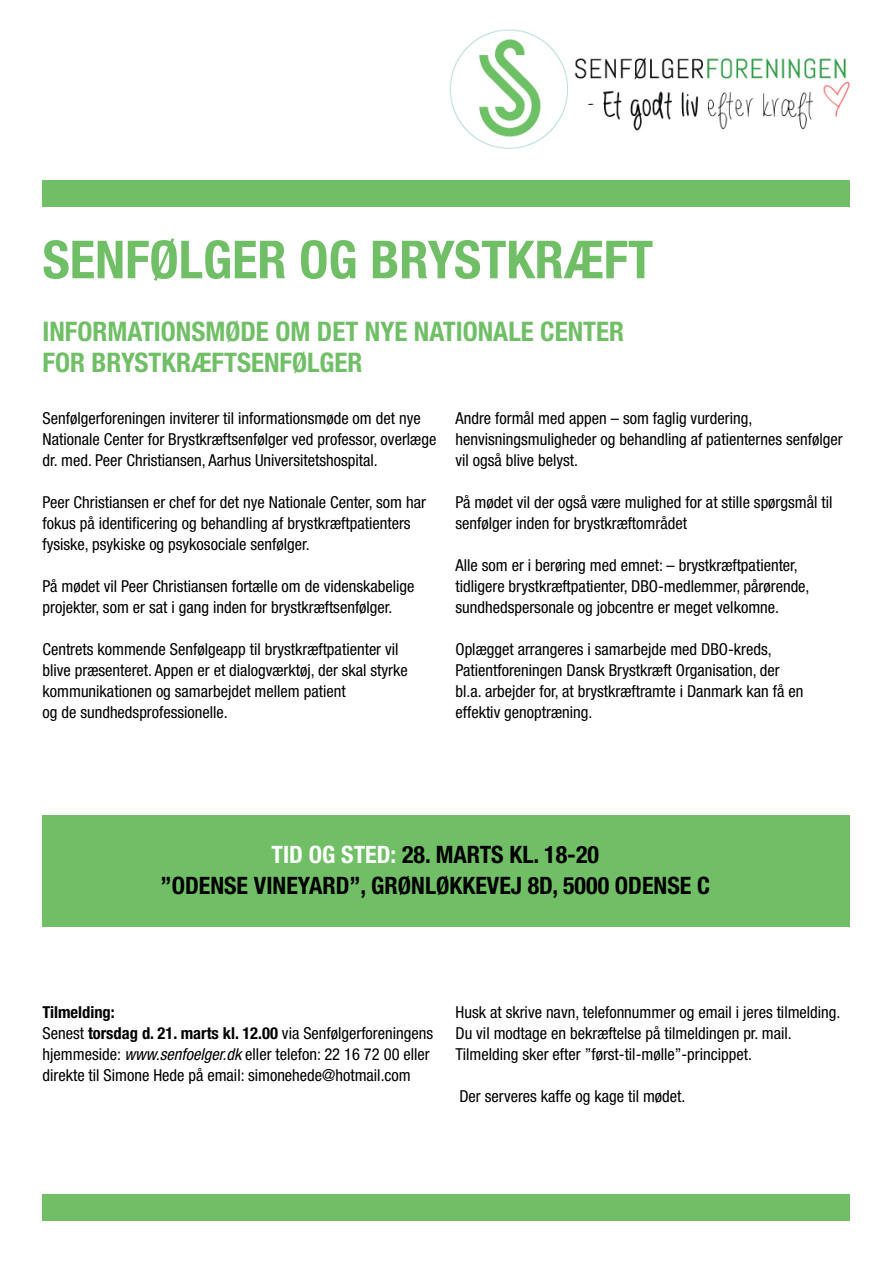
<style>
.page{position:relative;width:893px;height:1263px;background:#fff}
.page>*{position:absolute;margin:0;border:0;box-sizing:border-box;transform-origin:0 0}
.t1{font:700 condensed 52.5px "Helvetica Neue LT Std";color:#70bf66}
.t2{font:700 condensed 27px/31.5px "Helvetica Neue LT Std";color:#70bf66}
.t3{font:700 condensed 24px "Helvetica Neue LT Std";color:#000}
.t4{font:condensed 16.5px/21px "Helvetica Neue LT Std";color:#000}
.s1{color:#fff}
.s2{font-weight:700}
.s3{font-style:italic}
</style>
<div class="page">
<img style="left:449px;top:29px;width:401px;height:119px">
<div style="left:43px;top:180px;width:807px;height:26px;background:#70bf66"></div>
<div style="left:43px;top:1194px;width:807px;height:26px;background:#70bf66"></div>
<div style="left:43px;top:815px;width:807px;height:112px;background:#70bf66"></div>
<p class="t1" style="left:43px;top:228px;width:612px">SENFØLGER OG BRYSTKRÆFT</p>
<p class="t2" style="left:43px;top:315px;width:583px">INFORMATIONSMØDE OM DET NYE NATIONALE CENTER<br>FOR BRYSTKRÆFTSENFØLGER</p>
<p class="t4" style="left:43px;top:407px;width:395px">Senfølgerforeningen inviterer til informationsmøde om det nye<br>Nationale Center for Brystkræftsenfølger ved professor, overlæge dr. med. Peer Christiansen, Aarhus Universitetshospital.</p>
<p class="t4" style="left:43px;top:491px;width:385px">Peer Christiansen er chef for det nye Nationale Center, som har fokus på identificering og behandling af brystkræftpatienters fysiske, psykiske og psykosociale senfølger.</p>
<p class="t4" style="left:43px;top:575px;width:373px">På mødet vil Peer Christiansen fortælle om de videnskabelige projekter, som er sat i gang inden for brystkræftsenfølger.</p>
<p class="t4" style="left:43px;top:638px;width:367px">Centrets kommende Senfølgeapp til brystkræftpatienter vil blive præsenteret. Appen er et dialogværktøj, der skal styrke kommunikationen og samarbejdet mellem patient<br>og de sundhedsprofessionelle.</p>
<p class="t4" style="left:455px;top:407px;width:389px">Andre formål med appen – som faglig vurdering, henvisningsmuligheder og behandling af patienternes senfølger vil også blive belyst.</p>
<p class="t4" style="left:455px;top:491px;width:378px">På mødet vil der også være mulighed for at stille spørgsmål til senfølger inden for brystkræftområdet</p>
<p class="t4" style="left:455px;top:554px;width:356px">Alle som er i berøring med emnet: – brystkræftpatienter, tidligere brystkræftpatienter, DBO-medlemmer, pårørende, sundhedspersonale og jobcentre er meget velkomne.</p>
<p class="t4" style="left:455px;top:638px;width:349px">Oplægget arrangeres i samarbejde med DBO-kreds, Patientforeningen Dansk Brystkræft Organisation, der bl.a. arbejder for, at brystkræftramte i Danmark kan få en effektiv genoptræning.</p>
<p class="t3" style="left:272px;top:840px;width:329px"><span class="s1">TID OG STED:</span> 28. MARTS KL. 18-20</p>
<p class="t3" style="left:161px;top:871px;width:551px">”ODENSE VINEYARD”, GRØNLØKKEVEJ 8D, 5000 ODENSE C</p>
<p class="t4" style="left:43px;top:1001px;width:392px"><span class="s2">Tilmelding:<br></span>Senest <span class="s2">torsdag d. 21. marts kl. 12.00</span> via Senfølgerforeningens hjemmeside: <span class="s3">www.senfoelger.dk</span> eller telefon: 22 16 72 00 eller direkte til Simone Hede på email: simonehede@hotmail.com</p>
<p class="t4" style="left:455px;top:1001px;width:387px">Husk at skrive navn, telefonnummer og email i jeres tilmelding.<br>Du vil modtage en bekræftelse på tilmeldingen pr. mail.<br>Tilmelding sker efter ”først-til-mølle”-princippet.</p>
<p class="t4" style="left:459px;top:1085px;width:228px">Der serveres kaffe og kage til mødet.</p>
</div>
